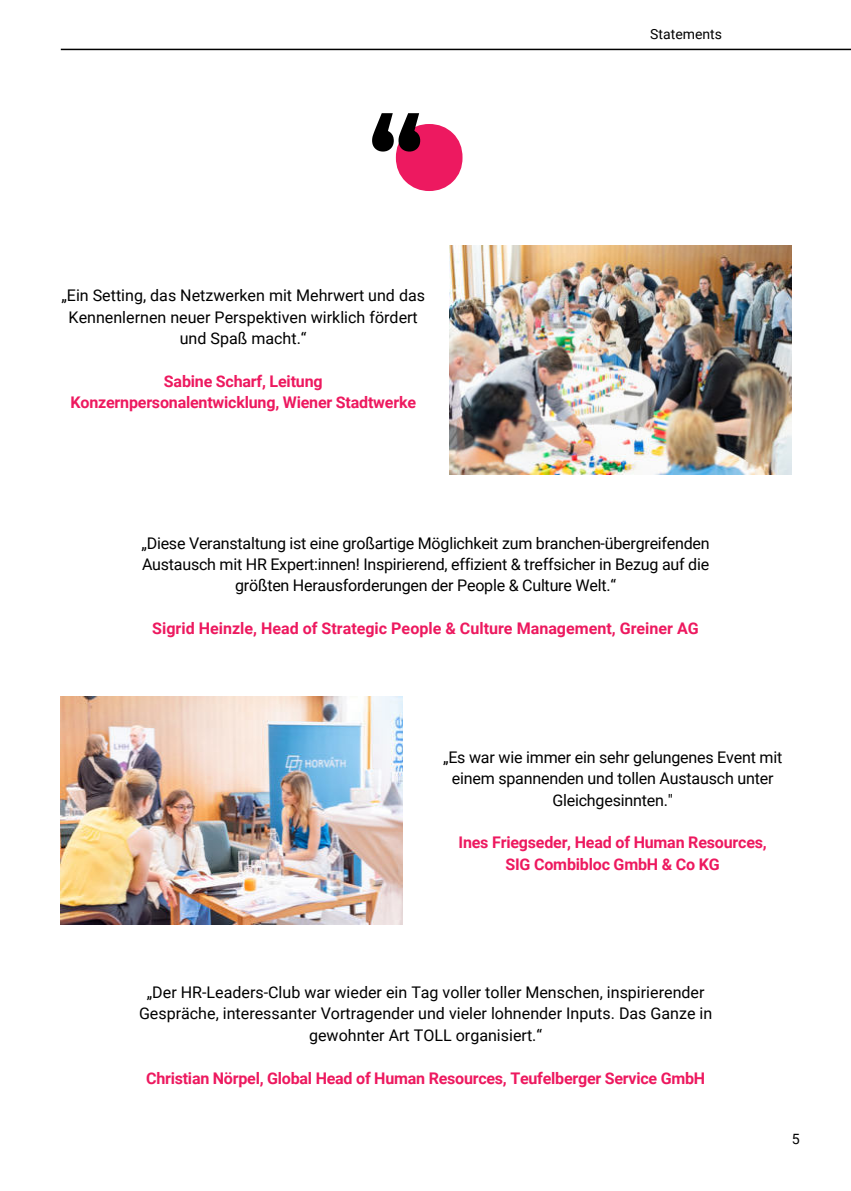
<style>
.page{position:relative;width:851px;height:1191px;background:#fff}
.page>*{position:absolute;margin:0;border:0;box-sizing:border-box;transform-origin:0 0}
.t1{font:16px/21.4px "Roboto";letter-spacing:-.015em;color:#000;text-align:center}
.t2{font:700 16px/21.4px "Roboto";letter-spacing:-.015em;color:#ed195f;text-align:center}
.t3{font:14.2px "Roboto";color:#000}
.t4{font:14px "Roboto";color:#000}
</style>
<div class="page">
<hr style="left:61px;top:49px;width:789px;height:1px;background:#000">
<img style="left:449px;top:246px;width:342px;height:228px">
<img style="left:61px;top:697px;width:341px;height:228px">
<svg style="left:372px;top:113px;width:90px;height:78px"></svg>
<p class="t4" style="left:650px;top:24px;width:73px">Statements</p>
<p class="t1" style="left:61px;top:284px;width:365px">„Ein Setting, das Netzwerken mit Mehrwert und das<br>Kennenlernen neuer Perspektiven wirklich fördert und Spaß macht.“</p>
<p class="t2" style="left:70px;top:370px;width:347px">Sabine Scharf, Leitung<br>Konzernpersonalentwicklung, Wiener Stadtwerke</p>
<p class="t1" style="left:141px;top:532px;width:569px">„Diese Veranstaltung ist eine großartige Möglichkeit zum branchen-übergreifenden<br>Austausch mit HR Expert:innen! Inspirierend, effizient &amp; treffsicher in Bezug auf die größten Herausforderungen der People &amp; Culture Welt.“</p>
<p class="t2" style="left:152px;top:617px;width:547px">Sigrid Heinzle, Head of Strategic People &amp; Culture Management, Greiner AG</p>
<p class="t1" style="left:443px;top:746px;width:340px">„Es war wie immer ein sehr gelungenes Event mit einem spannenden und tollen Austausch unter<br>Gleichgesinnten."</p>
<p class="t2" style="left:458px;top:831px;width:309px">Ines Friegseder, Head of Human Resources,<br>SIG Combibloc GmbH &amp; Co KG</p>
<p class="t1" style="left:139px;top:981px;width:574px">„Der HR-Leaders-Club war wieder ein Tag voller toller Menschen, inspirierender<br>Gespräche, interessanter Vortragender und vieler lohnender Inputs. Das Ganze in gewohnter Art TOLL organisiert.“</p>
<p class="t2" style="left:146px;top:1067px;width:560px">Christian Nörpel, Global Head of Human Resources, Teufelberger Service GmbH</p>
<p class="t3" style="left:791px;top:1129px;width:9px">5</p>
</div>
